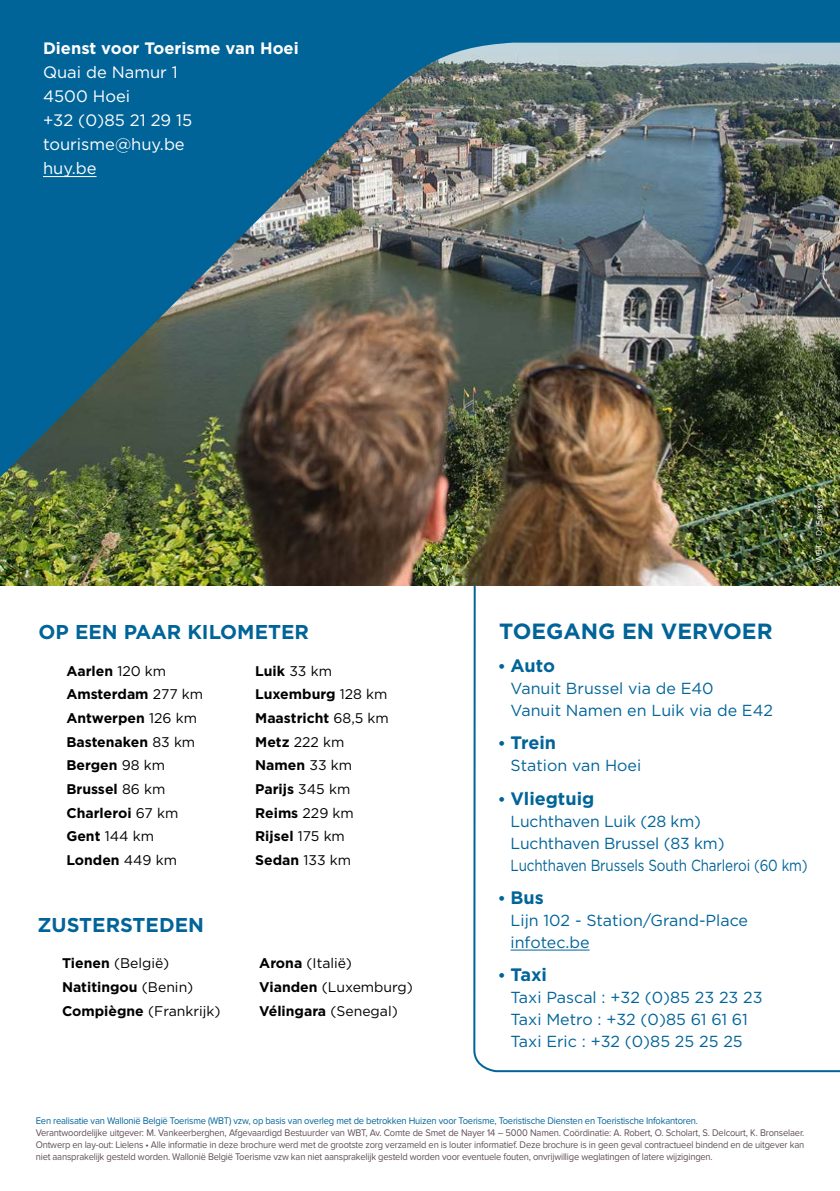
<style>
.page{position:relative;width:840px;height:1191px;background:#fff}
.page>*{position:absolute;margin:0;border:0;box-sizing:border-box;transform-origin:0 0}
.t1{font:700 22px "Gotham";color:#006499}
.t2{font:700 20px "Gotham";color:#006499}
.t3{font:700 18px "Gotham";color:#006499}
.t4{font:16.6px/24px "Gotham";color:#fff}
.t5{font:700 16.6px "Gotham";color:#fff}
.t6{font:16px/22px "Gotham";color:#006499}
.t7{font:700 14px/23.6px "Gotham";color:#000}
.t8{font:14px/23.6px "Gotham";color:#000}
.t9{font:10px/12px "Proxima Nova Soft";letter-spacing:-.02em;color:#614f57;text-align:justify;scale:.94 1}
.t10{font:10px "Proxima Nova Soft";letter-spacing:-.02em;color:#006499;scale:.94 1}
.t11{font:8px "Gotham";color:#fff}
.s1{font-weight:400}
.s2{font-weight:700}
.s3{font-size:16px}
</style>
<div class="page">
<svg style="left:473px;top:594px;width:366px;height:479px"></svg>
<img style="left:0;top:0;width:839px;height:594px">
<hr style="left:43px;top:176px;width:53px;height:1px;background:#fff">
<hr style="left:510px;top:949px;width:79px;height:1px;background:#006499">
<h3 class="t5" style="left:43px;top:37px;width:257px">Dienst voor Toerisme van Hoei</h3>
<h3 class="t4" style="left:43px;top:60px;width:151px">Quai de Namur 1<br>4500 Hoei<br>+32 (0)85 21 29 15 tourisme@huy.be huy.be</h3>
<p class="t11" style="left:813px;top:572px;width:75px;rotate:-90deg">© WBT - D. Samyn</p>
<h2 class="t2" style="left:39px;top:619px;width:272px">OP EEN PAAR KILOMETER</h2>
<h1 class="t1" style="left:499px;top:617px;width:275px">TOEGANG EN VERVOER</h1>
<h3 class="t7" style="left:66px;top:659px;width:138px">Aarlen <span class="s1">120 km<br></span>Amsterdam <span class="s1">277 km<br></span>Antwerpen <span class="s1">126 km<br></span>Bastenaken <span class="s1">83 km<br></span>Bergen <span class="s1">98 km<br></span>Brussel <span class="s1">86 km<br></span>Charleroi <span class="s1">67 km<br></span>Gent <span class="s1">144 km<br></span>Londen <span class="s1">449 km</span></h3>
<h3 class="t7" style="left:255px;top:659px;width:135px">Luik <span class="s1">33 km<br></span>Luxemburg <span class="s1">128 km<br></span>Maastricht <span class="s1">68,5 km<br></span>Metz <span class="s1">222 km<br></span>Namen <span class="s1">33 km<br></span>Parijs <span class="s1">345 km<br></span>Reims <span class="s1">229 km<br></span>Rijsel <span class="s1">175 km<br></span>Sedan <span class="s1">133 km</span></h3>
<h2 class="t2" style="left:37px;top:912px;width:168px">ZUSTERSTEDEN</h2>
<h3 class="t8" style="left:62px;top:951px;width:160px"><span class="s2">Tienen</span> (België)<br><span class="s2">Natitingou</span> (Benin)<br><span class="s2">Compiègne</span> (Frankrijk)</h3>
<h3 class="t8" style="left:259px;top:951px;width:155px"><span class="s2">Arona</span> (Italië)<br><span class="s2">Vianden</span> (Luxemburg)<br><span class="s2">Vélingara</span> (Senegal)</h3>
<h3 class="t3" style="left:497px;top:653px;width:59px"><span class="s3">•</span> Auto</h3>
<h3 class="t6" style="left:510px;top:677px;width:264px">Vanuit Brussel via de E40<br>Vanuit Namen en Luik via de E42</h3>
<h3 class="t3" style="left:497px;top:731px;width:60px"><span class="s3">•</span> Trein</h3>
<h3 class="t6" style="left:510px;top:754px;width:132px">Station van Hoei</h3>
<h3 class="t3" style="left:497px;top:786px;width:98px"><span class="s3">•</span> Vliegtuig</h3>
<h3 class="t6" style="left:510px;top:809px;width:298px">Luchthaven Luik (28 km)<br>Luchthaven Brussel (83 km)<br>Luchthaven Brussels South Charleroi (60 km)</h3>
<h3 class="t3" style="left:497px;top:885px;width:48px"><span class="s3">•</span> Bus</h3>
<h3 class="t6" style="left:510px;top:909px;width:239px">Lijn 102 - Station/Grand-Place infotec.be</h3>
<h3 class="t3" style="left:497px;top:963px;width:51px"><span class="s3">•</span> Taxi</h3>
<h3 class="t6" style="left:510px;top:986px;width:253px">Taxi Pascal : +32 (0)85 23 23 23<br>Taxi Metro : +32 (0)85 61 61 61<br>Taxi Eric : +32 (0)85 25 25 25</h3>
<p class="t10" style="left:36px;top:1115px;width:705px">Een realisatie van Wallonië België Toerisme (WBT) vzw, op basis van overleg met de betrokken Huizen voor Toerisme, Toeristische Diensten en Toeristische Infokantoren.</p>
<p class="t9" style="left:36px;top:1127px;width:818px">Verantwoordelijke uitgever: M. Vankeerberghen, Afgevaardigd Bestuurder van WBT, Av. Comte de Smet de Nayer 14 – 5000 Namen. Coördinatie: A. Robert, O. Scholart, S. Delcourt, K. Bronselaer.<br>Ontwerp en lay-out: Lielens • Alle informatie in deze brochure werd met de grootste zorg verzameld en is louter informatief. Deze brochure is in geen geval contractueel bindend en de uitgever kan niet aansprakelijk gesteld worden. Wallonië België Toerisme vzw kan niet aansprakelijk gesteld worden voor eventuele fouten, onvrijwillige weglatingen of latere wijzigingen.</p>
</div>
